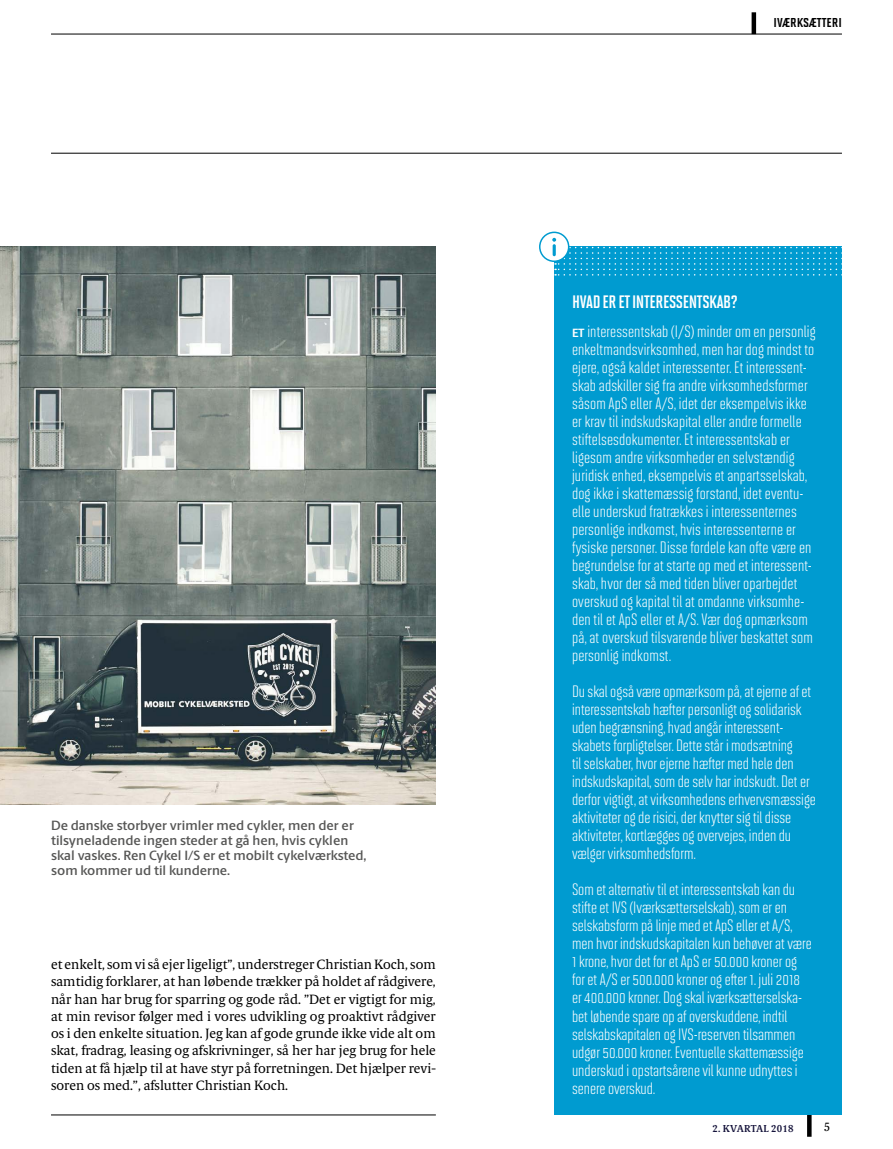
<style>
.page{position:relative;width:893px;height:1149px;background:#fff}
.page>*{position:absolute;margin:0;border:0;box-sizing:border-box;transform-origin:0 0}
.t1{font:18px "Solano Gothic MVB Bd Cap";letter-spacing:-.02em;color:#fff}
.t2{font:16.5px/18px "Solano Gothic MVB";color:#fff}
.t3{font:15px "Solano Gothic MVB Bd SC";color:#000}
.t4{font:13.5px/17.2px "Berling Serif Text";color:#000;text-align:justify}
.t5{font:600 13.5px/15px "Berling Sans";color:#575756}
.t6{font:12px "Berling Serif Text";color:#000}
.t7{font:600 10.2px "Berling Serif Text";letter-spacing:.02em;color:#131139}
.s1{font-family:"Berling Sans";font-weight:700;font-size:12px}
</style>
<div class="page">
<div style="left:807px;top:1114px;width:5px;height:22px;background:#000"></div>
<div style="left:554px;top:247px;width:288px;height:867px;background:#009bd0"></div>
<hr style="left:51px;top:1114px;width:385px;height:1px;background:#000">
<hr style="left:752px;top:12px;width:4px;height:22px;background:#000">
<hr style="left:51px;top:34px;width:791px;height:1px;background:#000">
<hr style="left:51px;top:153px;width:791px;height:1px;background:#000">
<img style="left:0;top:247px;width:436px;height:557px">
<div style="left:539px;top:231px;width:30px;height:31px;border:2px solid #009bd0;border-radius:50%"></div>
<svg style="left:552px;top:238px;width:284px;height:37px"></svg>
<p class="t5" style="left:51px;top:817px;width:317px">De danske storbyer vrimler med cykler, men der er tilsyneladende ingen steder at gå hen, hvis cyklen skal vaskes. Ren Cykel I/S er et mobilt cykelværksted, som kommer ud til kunderne.</p>
<p class="t4" style="left:51px;top:955px;width:386px">et enkelt, som vi så ejer ligeligt”, understreger Christian Koch, som samtidig forklarer, at han løbende trækker på holdet af rådgivere, når han har brug for sparring og gode råd. ”Det er vigtigt for mig, at min revisor følger med i vores udvikling og proaktivt rådgiver os i den enkelte situation. Jeg kan af gode grunde ikke vide alt om skat, fradrag, leasing og afskrivninger, så her har jeg brug for hele tiden at få hjælp til at have styr på forretningen. Det hjælper revi&shy;soren os med.”, afslutter Christian Koch.</p>
<p class="t3" style="left:773px;top:14px;width:70px">IVÆRKSÆTTERI</p>
<p class="t1" style="left:572px;top:292px;width:167px">HVAD ER ET INTERESSENTSKAB?</p>
<p class="t2" style="left:572px;top:322px;width:245px"><span class="s1">ET</span> interessentskab (I/S) minder om en personlig enkeltmandsvirksomhed, men har dog mindst to ejere, også kaldet interessenter. Et interessent&shy;skab adskiller sig fra andre virksomhedsformer såsom ApS eller A/S, idet der eksempelvis ikke er krav til indskudskapital eller andre formelle stiftelsesdokumenter. Et interessentskab er ligesom andre virksomheder en selvstændig juridisk enhed, eksempelvis et anpartsselskab, dog ikke i skattemæssig forstand, idet eventu&shy;elle underskud fratrækkes i interessenternes personlige indkomst, hvis interessenterne er fysiske personer. Disse fordele kan ofte være en begrundelse for at starte op med et interessent&shy;skab, hvor der så med tiden bliver oparbejdet overskud og kapital til at omdanne virksomhe&shy;den til et ApS eller et A/S. Vær dog opmærksom på, at overskud tilsvarende bliver beskattet som personlig indkomst.</p>
<p class="t2" style="left:572px;top:682px;width:245px">Du skal også være opmærksom på, at ejerne af et interessentskab hæfter personligt og solidarisk uden begrænsning, hvad angår interessent&shy;skabets forpligtelser. Dette står i modsætning<br>til selskaber, hvor ejerne hæfter med hele den indskudskapital, som de selv har indskudt. Det er derfor vigtigt, at virksomhedens erhvervsmæssige aktiviteter og de risici, der knytter sig til disse aktiviteter, kortlægges og overvejes, inden du vælger virksomhedsform.</p>
<p class="t2" style="left:572px;top:880px;width:241px">Som et alternativ til et interessentskab kan du stifte et IVS (Iværksætterselskab), som er en selskabsform på linje med et ApS eller et A/S, men hvor indskudskapitalen kun behøver at være 1 krone, hvor det for et ApS er 50.000 kroner og for et A/S er 500.000 kroner og efter 1. juli 2018 er 400.000 kroner. Dog skal iværksætterselska&shy;bet løbende spare op af overskuddene, indtil selskabskapitalen og IVS-reserven tilsammen udgør 50.000 kroner. Eventuelle skattemæssige underskud i opstartsårene vil kunne udnyttes i senere overskud.</p>
<p class="t7" style="left:713px;top:1121px;width:83px">2. KVARTAL 2018</p>
<p class="t6" style="left:824px;top:1119px;width:8px">5</p>
</div>
